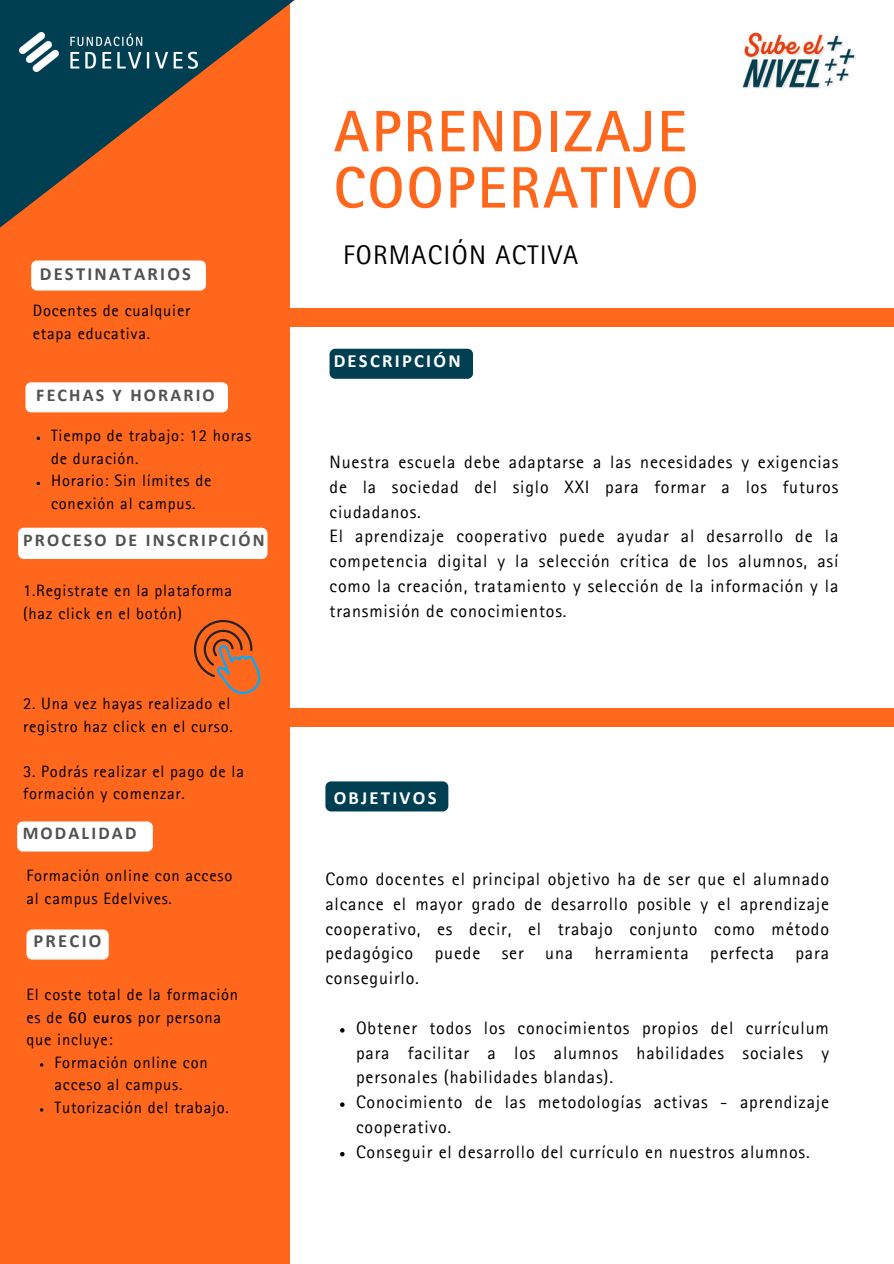
<style>
.page{position:relative;width:894px;height:1264px;background:#fff}
.page>*{position:absolute;margin:0;border:0;box-sizing:border-box;transform-origin:0 0}
.t1{font:700 58.5px/56.2px "Rotis Sans Serif Pro";letter-spacing:.04em;color:#ff671d}
.t2{font:27px "Rotis Sans Serif Pro";letter-spacing:.045em;color:#000}
.t3{font:700 18.6px "Calibri";letter-spacing:.12em;color:#fff}
.t4{font:700 18.6px "Calibri";letter-spacing:.12em;color:#515151}
.t5{font:18px/24.8px "Rotis Sans Serif Pro";letter-spacing:.045em;color:#000}
.t6{font:700 18px "Calibri";letter-spacing:.12em;color:#515151}
.t7{font:16.5px/22.5px "Rotis Sans Serif Pro";letter-spacing:.045em;color:#000}
.s1{font-weight:700}
</style>
<div class="page">
<div style="left:247px;top:308px;width:646px;height:18px;background:#ff671d"></div>
<div style="left:325px;top:781px;width:123px;height:30px;background:#003e52;border-radius:6px"></div>
<div style="left:0;top:0;width:290px;height:1263px;background:#ff671d"></div>
<div style="left:31px;top:260px;width:175px;height:30px;background:#fff;border-radius:6px"></div>
<div style="left:329px;top:349px;width:144px;height:30px;background:#003e52;border-radius:6px"></div>
<img style="left:743px;top:33px;width:112px;height:56px">
<svg style="left:0;top:0;width:294px;height:228px"></svg>
<div style="left:267px;top:708px;width:626px;height:18px;background:#ff671d"></div>
<div style="left:25px;top:382px;width:203px;height:30px;background:#fff;border-radius:6px"></div>
<div style="left:17px;top:821px;width:136px;height:30px;background:#fff;border-radius:6px"></div>
<img style="left:20px;top:33px;width:178px;height:38px">
<svg style="left:340px;top:1028px;width:4px;height:4px"></svg>
<svg style="left:340px;top:1102px;width:4px;height:4px"></svg>
<svg style="left:340px;top:1152px;width:4px;height:4px"></svg>
<div style="left:26px;top:929px;width:83px;height:30px;background:#fff;border-radius:6px"></div>
<div style="left:18px;top:527px;width:249px;height:32px;background:#fff;border-radius:6px"></div>
<svg style="left:194px;top:620px;width:66px;height:73px"></svg>
<p class="t4" style="left:40px;top:266px;width:153px">DESTINATARIOS</p>
<p class="t7" style="left:33px;top:302px;width:159px">Docentes de cualquier etapa educativa.</p>
<h3 class="t6" style="left:36px;top:388px;width:180px">FECHAS Y HORARIO</h3>
<h2 class="t7" style="left:51px;top:427px;width:201px">Tiempo de trabajo: 12 horas de duración.</h2>
<p class="t7" style="left:51px;top:472px;width:162px">Horario: Sin límites de conexión al campus.</p>
<h3 class="t6" style="left:23px;top:532px;width:243px">PROCESO DE INSCRIPCIÓN</h3>
<h4 class="t7" style="left:23px;top:582px;width:210px">1.Registrate en la plataforma (haz click en el botón)</h4>
<p class="t7" style="left:23px;top:694px;width:211px">2. Una vez hayas realizado el registro haz click en el curso.</p>
<h3 class="t7" style="left:23px;top:762px;width:222px">3. Podrás realizar el pago de la formación y comenzar.</h3>
<p class="t6" style="left:23px;top:825px;width:115px">MODALIDAD</p>
<h3 class="t7" style="left:26px;top:866px;width:207px">Formación online con acceso al campus Edelvives.</h3>
<p class="t4" style="left:33px;top:933px;width:69px">PRECIO</p>
<p class="t7" style="left:26px;top:985px;width:213px">El coste total de la formación es de <span class="s1">60 euros</span> por persona que incluye:</p>
<p class="t7" style="left:54px;top:1053px;width:155px">Formación online con acceso al campus.</p>
<p class="t7" style="left:54px;top:1098px;width:176px">Tutorización del trabajo.</p>
<h3 class="t1" style="left:333px;top:111px;width:366px">APRENDIZAJE<br>COOPERATIVO</h3>
<h1 class="t2" style="left:343px;top:246px;width:237px">FORMACIÓN ACTIVA</h1>
<h3 class="t3" style="left:333px;top:352px;width:128px">DESCRIPCIÓN</h3>
<p class="t5" style="left:329px;top:452px;width:510px">Nuestra escuela debe adaptarse a las necesidades y exigencias de la sociedad del siglo XXI para formar a los futuros ciudadanos.<br>El aprendizaje cooperativo puede ayudar al desarrollo de la competencia digital y la selección crítica de los alumnos, así como la creación, tratamiento y selección de la información y la transmisión de conocimientos.</p>
<p class="t3" style="left:333px;top:789px;width:104px">OBJETIVOS</p>
<p class="t5" style="left:325px;top:869px;width:505px;text-align:justify">Como docentes el principal objetivo ha de ser que el alumnado alcance el mayor grado de desarrollo posible y el aprendizaje cooperativo, es decir, el trabajo conjunto como método pedagógico puede ser una herramienta perfecta para conseguirlo.</p>
<p class="t5" style="left:356px;top:1017px;width:474px;text-align:justify">Obtener todos los conocimientos propios del currículum para facilitar a los alumnos habilidades sociales y personales (habilidades blandas).</p>
<p class="t5" style="left:356px;top:1092px;width:474px">Conocimiento de las metodologías activas - aprendizaje cooperativo.</p>
<h3 class="t5" style="left:356px;top:1141px;width:455px">Conseguir el desarrollo del currículo en nuestros alumnos.</h3>
</div>
